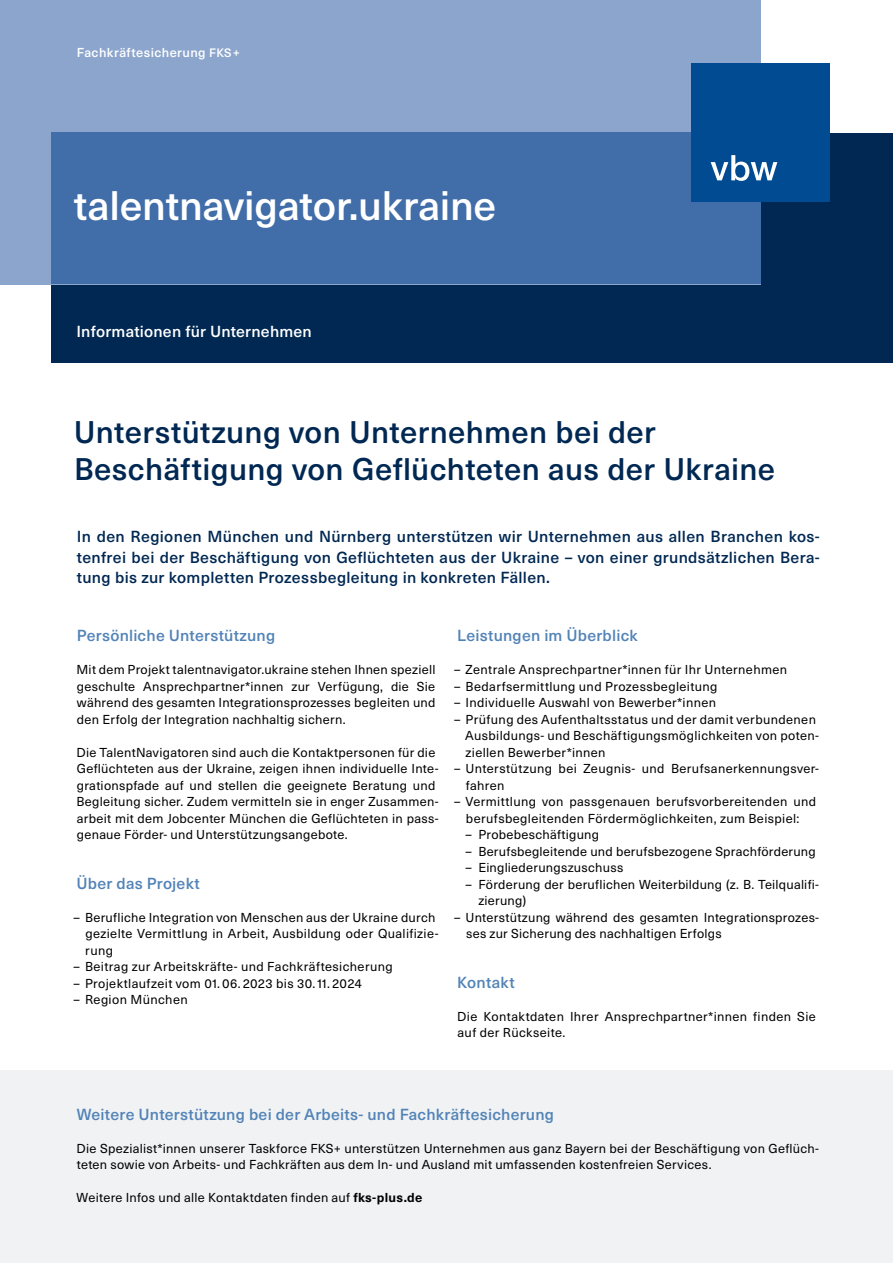
<style>
.page{position:relative;width:893px;height:1263px;background:#fff}
.page>*{position:absolute;margin:0;border:0;box-sizing:border-box;transform-origin:0 0}
.t1{font:500 40.5px "Neue Haas Unica Pro";letter-spacing:-.005em;color:#fff}
.t2{font:500 30.75px/36.8px "Neue Haas Unica Pro";letter-spacing:.01em;color:#002853}
.t3{font:500 15.75px/20.2px "Neue Haas Unica Pro";letter-spacing:.02em;color:#002853;text-align:justify}
.t4{font:500 15.75px "Neue Haas Unica Pro";letter-spacing:.015em;color:#5283b7}
.t5{font:500 15.75px "Neue Haas Unica Pro";letter-spacing:.015em;color:#fff}
.t6{font:12.75px/16.5px "Neue Haas Unica Pro";letter-spacing:.025em;color:#000}
.t7{font:500 12.75px "Neue Haas Unica Pro";letter-spacing:.03em;color:#fff}
.s1{font-size:12px}
.s2{font-weight:700}
</style>
<div class="page">
<div style="left:51px;top:133px;width:842px;height:229px;background:#002853"></div>
<div style="left:0;top:0;width:760px;height:284px;background:#8ba5cd"></div>
<div style="left:51px;top:133px;width:709px;height:151px;background:#416da9"></div>
<div style="left:691px;top:63px;width:138px;height:139px;background:#004b91"></div>
<svg style="left:711px;top:155px;width:66px;height:26px"></svg>
<div style="left:0;top:1070px;width:893px;height:193px;background:#f0f2f4"></div>
<p class="t7" style="left:77px;top:44px;width:165px">Fachkräftesicherung <span class="s1">FKS</span>+</p>
<h1 class="t1" style="left:74px;top:181px;width:424px">talentnavigator.ukraine</h1>
<p class="t5" style="left:77px;top:322px;width:237px">Informationen für Unternehmen</p>
<h2 class="t2" style="left:74px;top:414px;width:703px">Unterstützung von Unternehmen bei der<br>Beschäftigung von Geflüchteten aus der Ukraine</h2>
<p class="t3" style="left:77px;top:527px;width:744px">In den Regionen München und Nürnberg unterstützen wir Unternehmen aus allen Branchen kos&shy;tenfrei bei der Beschäftigung von Geflüchteten aus der Ukraine – von einer grundsätzlichen Bera&shy;tung bis zur kompletten Prozessbegleitung in konkreten Fällen.</p>
<p class="t4" style="left:77px;top:626px;width:200px">Persönliche Unterstützung</p>
<p class="t4" style="left:457px;top:626px;width:182px">Leistungen im Überblick</p>
<p class="t6" style="left:77px;top:662px;width:360px;text-align:justify">Mit dem Projekt talentnavigator.ukraine stehen Ihnen speziell geschulte Ansprechpartner*innen zur Verfügung, die Sie während des gesamten Integrationsprozesses begleiten und den Erfolg der Integration nachhaltig sichern.</p>
<p class="t6" style="left:77px;top:744px;width:363px">Die TalentNavigatoren sind auch die Kontaktpersonen für die Geflüchteten aus der Ukraine, zeigen ihnen individuelle Inte&shy;grationspfade auf und stellen die geeignete Beratung und Begleitung sicher. Zudem vermitteln sie in enger Zusammen&shy;arbeit mit dem Jobcenter München die Geflüchteten in pass&shy;genaue Förder- und Unterstützungsangebote.</p>
<p class="t4" style="left:77px;top:874px;width:125px">Über das Projekt</p>
<p class="t6" style="left:85px;top:909px;width:355px;text-indent:-12px">– Berufliche Integration von Menschen aus der Ukraine durch gezielte Vermittlung in Arbeit, Ausbildung oder Qualifizie&shy;rung</p>
<p class="t6" style="left:74px;top:959px;width:321px">– Beitrag zur Arbeitskräfte- und Fachkräftesicherung</p>
<p class="t6" style="left:74px;top:975px;width:290px">– Projektlaufzeit vom 01. 06. 2023 bis 30.11. 2024</p>
<p class="t6" style="left:74px;top:992px;width:116px">– Region München</p>
<p class="t6" style="left:454px;top:662px;width:335px">– Zentrale Ansprechpartner*innen für Ihr Unternehmen</p>
<p class="t6" style="left:454px;top:678px;width:265px">– Bedarfsermittlung und Prozessbegleitung</p>
<p class="t6" style="left:454px;top:695px;width:264px">– Individuelle Auswahl von Bewerber*innen</p>
<p class="t6" style="left:465px;top:711px;width:355px;text-indent:-11px">– Prüfung des Aufenthaltsstatus und der damit verbundenen<br>Ausbildungs- und Beschäftigungsmöglichkeiten von poten&shy;ziellen Bewerber*innen</p>
<p class="t6" style="left:466px;top:761px;width:355px;text-indent:-12px">– Unterstützung bei Zeugnis- und Berufsanerkennungsver&shy;fahren</p>
<p class="t6" style="left:454px;top:794px;width:364px;text-align:center">– Vermittlung von passgenauen berufsvorbereitenden und berufsbegleitenden Fördermöglichkeiten, zum Beispiel:</p>
<p class="t6" style="left:466px;top:827px;width:135px">– Probebeschäftigung</p>
<p class="t6" style="left:466px;top:843px;width:352px">– Berufsbegleitende und berufsbezogene Sprachförderung</p>
<p class="t6" style="left:466px;top:860px;width:159px">– Eingliederungszuschuss</p>
<p class="t6" style="left:478px;top:876px;width:342px;text-indent:-13px">– Förderung der beruflichen Weiterbildung (z. B. Teilqualifi&shy;zierung)</p>
<p class="t6" style="left:466px;top:909px;width:354px;text-indent:-12px">– Unterstützung während des gesamten Integrationsprozes&shy;ses zur Sicherung des nachhaltigen Erfolgs</p>
<p class="t4" style="left:457px;top:973px;width:59px">Kontakt</p>
<p class="t6" style="left:457px;top:1008px;width:360px">Die Kontaktdaten Ihrer Ansprechpartner*innen finden Sie auf der Rückseite.</p>
<p class="t4" style="left:77px;top:1105px;width:479px">Weitere Unterstützung bei der Arbeits- und Fachkräftesicherung</p>
<p class="t6" style="left:77px;top:1140px;width:744px">Die Spezialist*innen unserer Taskforce FKS+ unterstützen Unternehmen aus ganz Bayern bei der Beschäftigung von Geflüch&shy;teten sowie von Arbeits- und Fachkräften aus dem In- und Ausland mit umfassenden kostenfreien Services.</p>
<p class="t6" style="left:77px;top:1190px;width:347px">Weitere Infos und alle Kontaktdaten finden auf <span class="s2">fks-plus.de</span></p>
</div>
